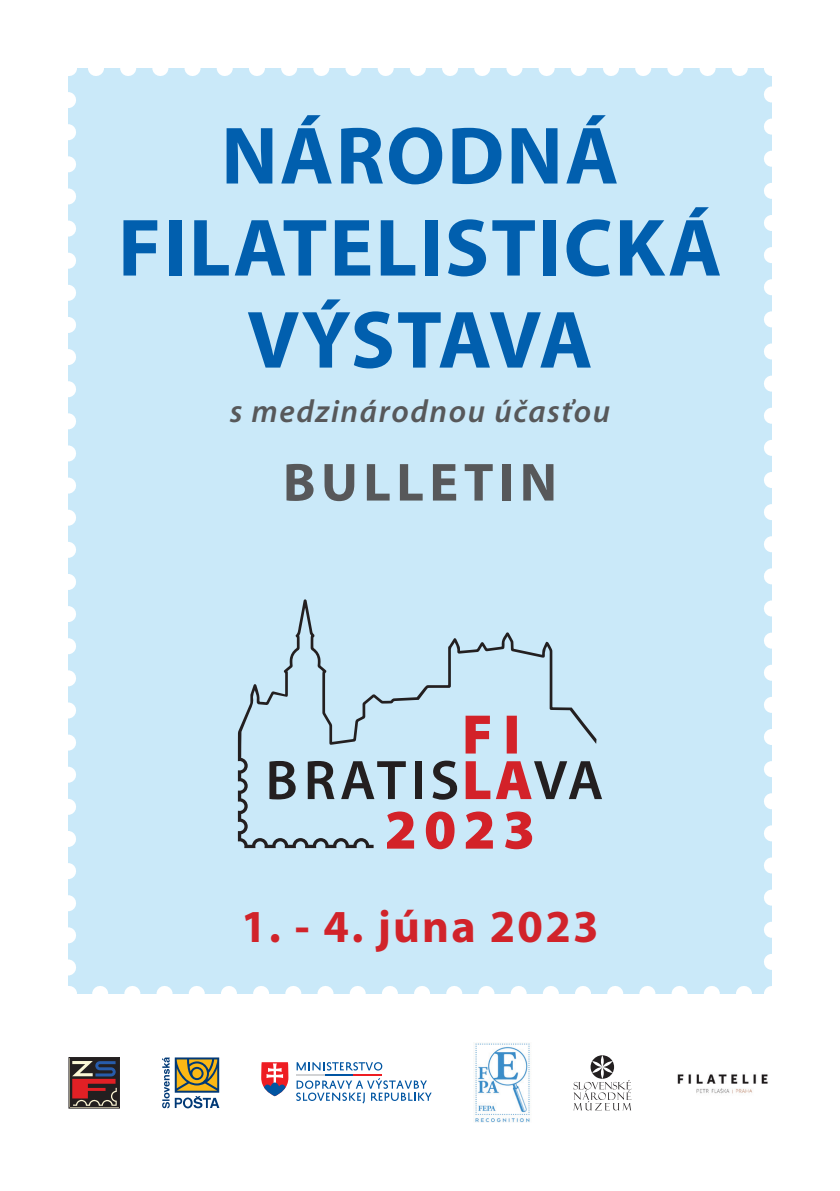
<style>
.page{position:relative;width:840px;height:1191px;background:#fff}
.page>*{position:absolute;margin:0;border:0;box-sizing:border-box;transform-origin:0 0}
.t1{font:700 82px/92px "Myriad Pro";letter-spacing:.025em;color:#015fae;text-align:center}
.t2{font:700 54px "Myriad Pro";letter-spacing:.1em;color:#57585a}
.t3{font:700 46px "Myriad Pro";letter-spacing:.05em;color:#d1232a}
.t4{font:italic 600 32px "Myriad Pro";letter-spacing:.05em;color:#57585a}
</style>
<div class="page">
<div style="left:69px;top:1057px;width:51px;height:51px;border:1px solid #231f20"></div>
<div style="left:70px;top:1058px;width:48px;height:49px;background:#231f20"></div>
<svg style="left:72px;top:1061px;width:45px;height:44px"></svg>
<div style="left:68px;top:68px;width:703px;height:926px;background:#cae9f9"></div>
<svg style="left:68px;top:100px;width:8px;height:876px"></svg>
<svg style="left:100px;top:986px;width:652px;height:8px"></svg>
<svg style="left:764px;top:84px;width:8px;height:878px"></svg>
<svg style="left:88px;top:68px;width:651px;height:8px"></svg>
<svg style="left:162px;top:1057px;width:57px;height:51px"></svg>
<svg style="left:296px;top:1062px;width:135px;height:41px"></svg>
<svg style="left:261px;top:1062px;width:27px;height:34px"></svg>
<img style="left:475px;top:1043px;width:55px;height:80px">
<svg style="left:573px;top:1055px;width:58px;height:55px"></svg>
<img style="left:677px;top:1074px;width:91px;height:20px">
<svg style="left:596px;top:780px;width:5px;height:19px"></svg>
<svg style="left:434px;top:848px;width:12px;height:1px"></svg>
<svg style="left:508px;top:848px;width:16px;height:1px"></svg>
<svg style="left:238px;top:599px;width:358px;height:249px"></svg>
<p class="t1" style="left:118px;top:107px;width:605px">NÁRODNÁ<br>FILATELISTICKÁ<br>VÝSTAVA</p>
<p class="t4" style="left:230px;top:391px;width:381px">s medzinárodnou účasťou</p>
<p class="t2" style="left:283px;top:447px;width:275px">BULLETIN</p>
<p class="t3" style="left:241px;top:896px;width:359px">1. - 4. júna 2023</p>
</div>
